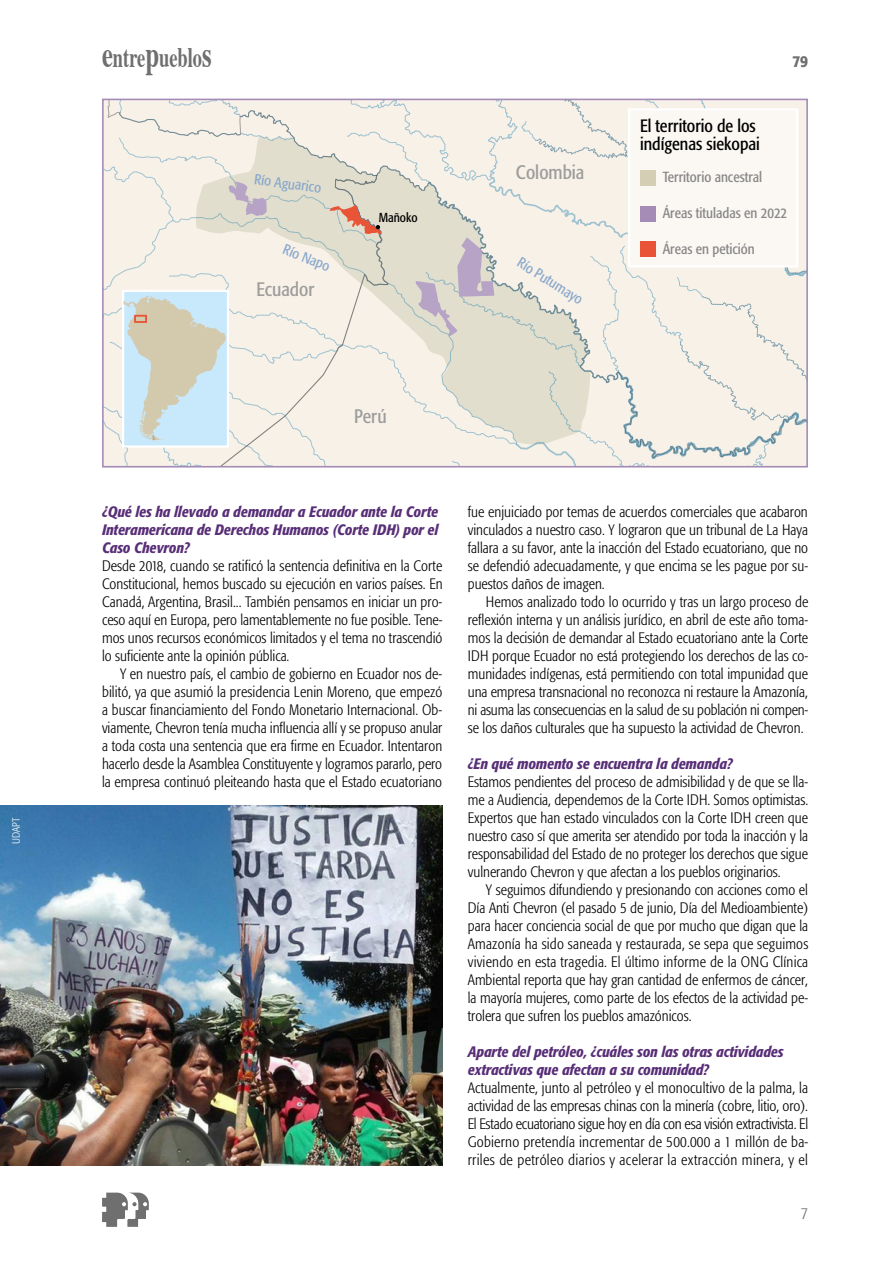
<style>
.page{position:relative;width:893px;height:1263px;background:#fff}
.page>*{position:absolute;margin:0;border:0;box-sizing:border-box;transform-origin:0 0}
.t1{font:700 28.2px "Times";color:#706f6f;scale:.65 1}
.t2{font:condensed 19.35px "Formata";color:#9d9d9c}
.t3{font:condensed 17.7px/17.7px "Formata";color:#000}
.t4{font:500 condensed 16.5px "Formata";color:#706f6f}
.t5{font:300 condensed 16.5px "Formata";color:#706f6f}
.t6{font:300 condensed 15px/18px "Formata";color:#000;text-align:justify}
.t7{font:italic 500 condensed 15px/18px "Formata";color:#582e77;text-align:justify}
.t8{font:condensed 14.55px "Formata";color:#878787}
.t9{font:condensed 14.55px "Formata";color:#89a9cc}
.t10{font:condensed 12.9px "Formata";color:#000}
.t11{font:300 condensed 10.5px "Formata";letter-spacing:.005em;color:#fff}
.s1{font-size:37.65px}
</style>
<div class="page">
<svg style="left:102px;top:1192px;width:47px;height:35px"></svg>
<svg style="left:103px;top:99px;width:704px;height:368px;background:#e9e3dd"></svg>
<img style="left:0;top:805px;width:442px;height:360px">
<p class="t11" style="left:10px;top:844px;width:28px;rotate:-90deg">UDAPT</p>
<h1 class="t1" style="left:102px;top:30px;width:170px"><span class="s1">e</span>ntre<span class="s1">p</span>ueblo<span class="s1">s</span></h1>
<p class="t4" style="left:793px;top:51px;width:17px">79</p>
<p class="t9" style="left:256px;top:170px;width:69px;rotate:8deg">Río Aguarico</p>
<p class="t9" style="left:287px;top:240px;width:51px;rotate:22deg">Río Napo</p>
<p class="t2" style="left:257px;top:277px;width:59px">Ecuador</p>
<p class="t10" style="left:379px;top:210px;width:40px">Mañoko</p>
<p class="t2" style="left:516px;top:161px;width:70px">Colombia</p>
<p class="t9" style="left:523px;top:254px;width:76px;rotate:32deg">Río Putumayo</p>
<p class="t3" style="left:640px;top:117px;width:121px">El territorio de los indígenas siekopai</p>
<p class="t8" style="left:663px;top:169px;width:101px">Territorio ancestral</p>
<p class="t8" style="left:663px;top:205px;width:126px">Áreas tituladas en 2022</p>
<p class="t8" style="left:663px;top:240px;width:94px">Áreas en petición</p>
<p class="t2" style="left:354px;top:405px;width:34px">Perú</p>
<p class="t7" style="left:102px;top:503px;width:338px">¿Qué les ha llevado a demandar a Ecuador ante la Corte Interamericana de Derechos Humanos (Corte IDH) por el Caso Chevron?</p>
<p class="t6" style="left:102px;top:557px;width:342px">Desde 2018, cuando se ratificó la sentencia definitiva en la Corte Constitucional, hemos buscado su ejecución en varios países. En Canadá, Argentina, Brasil... También pensamos en iniciar un pro&shy;ceso aquí en Europa, pero lamentablemente no fue posible. Tene&shy;mos unos recursos económicos limitados y el tema no trascendió lo suficiente ante la opinión pública.</p>
<p class="t6" style="left:102px;top:665px;width:342px;text-indent:18px">Y en nuestro país, el cambio de gobierno en Ecuador nos de&shy;bilitó, ya que asumió la presidencia Lenin Moreno, que empezó a buscar financiamiento del Fondo Monetario Internacional. Ob&shy;viamente, Chevron tenía mucha influencia allí y se propuso anular a toda costa una sentencia que era firme en Ecuador. Intentaron hacerlo desde la Asamblea Constituyente y logramos pararlo, pero la empresa continuó pleiteando hasta que el Estado ecuatoriano</p>
<p class="t6" style="left:468px;top:503px;width:342px">fue enjuiciado por temas de acuerdos comerciales que acabaron vinculados a nuestro caso. Y lograron que un tribunal de La Haya fallara a su favor, ante la inacción del Estado ecuatoriano, que no se defendió adecuadamente, y que encima se les pague por su&shy;puestos daños de imagen.</p>
<p class="t6" style="left:468px;top:593px;width:342px;text-indent:18px">Hemos analizado todo lo ocurrido y tras un largo proceso de reflexión interna y un análisis jurídico, en abril de este año toma&shy;mos la decisión de demandar al Estado ecuatoriano ante la Corte IDH porque Ecuador no está protegiendo los derechos de las co&shy;munidades indígenas, está permitiendo con total impunidad que una empresa transnacional no reconozca ni restaure la Amazonía, ni asuma las consecuencias en la salud de su población ni compen&shy;se los daños culturales que ha supuesto la actividad de Chevron.</p>
<p class="t7" style="left:468px;top:755px;width:266px">¿En qué momento se encuentra la demanda?</p>
<p class="t6" style="left:468px;top:773px;width:342px">Estamos pendientes del proceso de admisibilidad y de que se lla&shy;me a Audiencia, dependemos de la Corte IDH. Somos optimistas.<br>Expertos que han estado vinculados con la Corte IDH creen que nuestro caso sí que amerita ser atendido por toda la inacción y la responsabilidad del Estado de no proteger los derechos que sigue vulnerando Chevron y que afectan a los pueblos originarios.</p>
<p class="t6" style="left:468px;top:881px;width:342px;text-indent:18px">Y seguimos difundiendo y presionando con acciones como el Día Anti Chevron (el pasado 5 de junio, Día del Medioambiente) para hacer conciencia social de que por mucho que digan que la Amazonía ha sido saneada y restaurada, se sepa que seguimos viviendo en esta tragedia. El último informe de la ONG Clínica Ambiental reporta que hay gran cantidad de enfermos de cáncer, la mayoría mujeres, como parte de los efectos de la actividad pe&shy;trolera que sufren los pueblos amazónicos.</p>
<p class="t7" style="left:468px;top:1043px;width:317px">Aparte del petróleo, ¿cuáles son las otras actividades extractivas que afectan a su comunidad?</p>
<p class="t6" style="left:468px;top:1079px;width:342px">Actualmente, junto al petróleo y el monocultivo de la palma, la actividad de las empresas chinas con la minería (cobre, litio, oro).<br>El Estado ecuatoriano sigue hoy en día con esa visión extractivista. El Gobierno pretendía incrementar de 500.000 a 1 millón de ba&shy;rriles de petróleo diarios y acelerar la extracción minera, y el</p>
<p class="t5" style="left:801px;top:1204px;width:9px">7</p>
</div>
